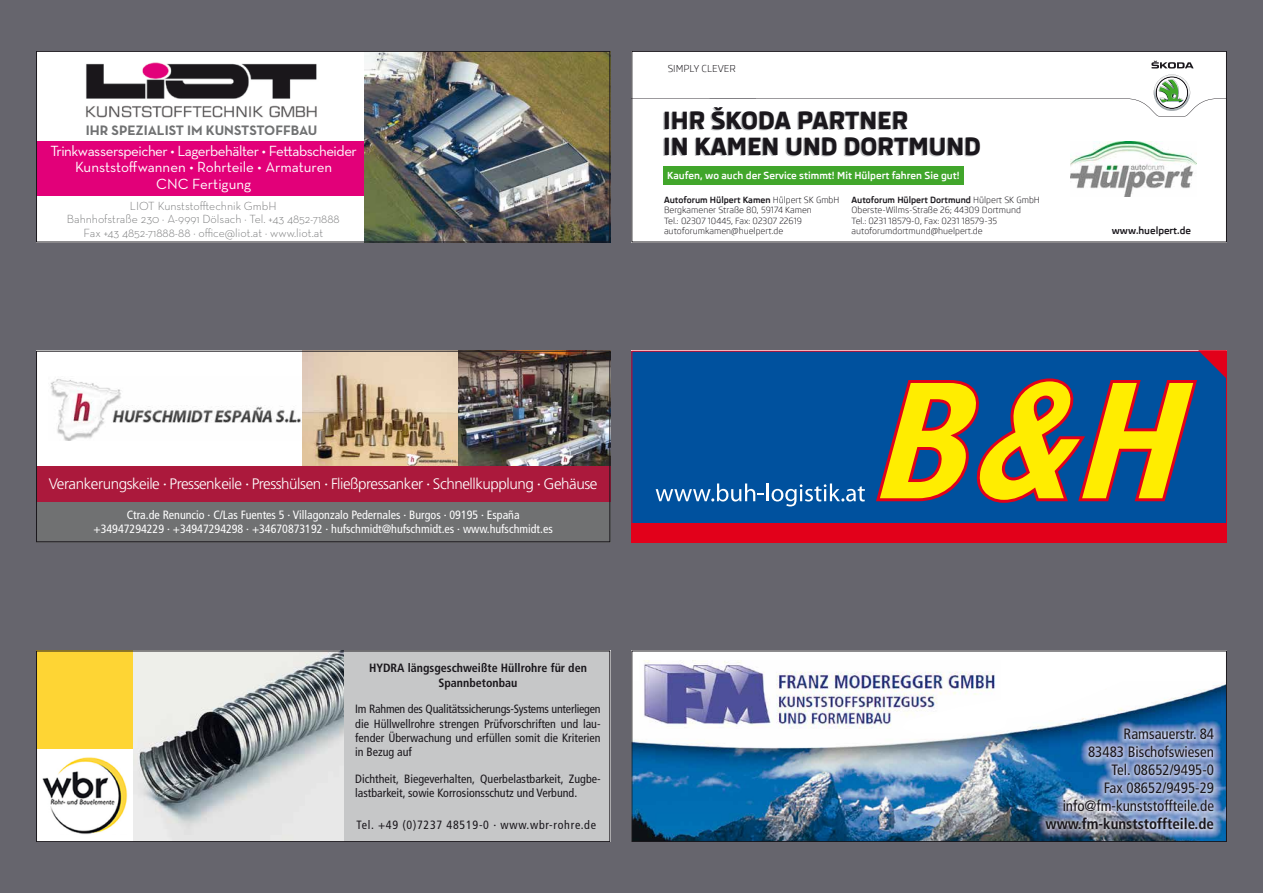
<style>
.page{position:relative;width:1263px;height:893px;background:#66656d}
.page>*{position:absolute;margin:0;border:0;box-sizing:border-box;transform-origin:0 0}
.t1{font:800 24.15px/26.4px "Skoda Pro";color:#1a171c}
.t2{font:300 15.15px "Frutiger LT Std";letter-spacing:-.03em;color:#fff}
.t3{font:15px/16.5px "Neutraface Text";letter-spacing:-.03em;color:#fff;text-align:center}
.t4{font:condensed 15px/18px "Frutiger LT Std";color:#1a171c;text-align:right}
.t5{font:700 condensed 15px "Frutiger LT Std";color:#1a171c}
.t6{font:700 13.95px "Neutraface Text";color:#707172}
.t7{font:condensed 12px/14.4px "Frutiger LT Std";color:#1a171c;text-align:justify}
.t8{font:condensed 12px/14.4px "Frutiger LT Std";color:#fff;text-align:center}
.t9{font:300 12px/13.5px "Neutraface Text";color:#707172;text-align:center}
.t10{font:700 condensed 12px/14.4px "Frutiger LT Std";color:#1a171c;text-align:center}
.t11{font:condensed 12px "Frutiger LT Std";letter-spacing:.06em;color:#1a171c}
.t12{font:700 9.9px "Skoda Pro";color:#fff}
.t13{font:700 9.75px "Skoda Pro";color:#1a171c}
.t14{font:9.75px "Skoda Pro";color:#1a171c}
.t15{font:8.7px/10.4px "Skoda Pro";color:#1a171c}
.s1{font-weight:700}
.s2{font-weight:400;font-stretch:condensed}
</style>
<div class="page">
<img style="left:40px;top:754px;width:90px;height:80px">
<div style="left:36px;top:651px;width:99px;height:98px;background:#fed534"></div>
<img style="left:134px;top:653px;width:210px;height:187px">
<div style="left:344px;top:651px;width:266px;height:191px;background:#c6c7c8"></div>
<div style="left:36px;top:651px;width:574px;height:191px;border:1px solid #1a171c"></div>
<div style="left:631px;top:651px;width:596px;height:191px;background:#fff"></div>
<img style="left:633px;top:684px;width:592px;height:156px">
<img style="left:640px;top:660px;width:101px;height:68px">
<svg style="left:646px;top:661px;width:477px;height:73px"></svg>
<img style="left:1037px;top:720px;width:185px;height:118px">
<div style="left:631px;top:651px;width:596px;height:191px;border:1px solid #1a171c"></div>
<svg style="left:633px;top:520px;width:592px;height:4px;background:#383c7d"></svg>
<div style="left:631px;top:351px;width:596px;height:169px;background:#00519e"></div>
<svg style="left:656px;top:483px;width:108px;height:18px"></svg>
<hr style="left:766px;top:483px;width:3px;height:18px;background:#fff">
<svg style="left:771px;top:483px;width:94px;height:23px"></svg>
<svg style="left:876px;top:353px;width:349px;height:150px"></svg>
<div style="left:631px;top:524px;width:596px;height:18px;background:#e2001a"></div>
<div style="left:631px;top:351px;width:596px;height:191px;border:1px solid #e2001d"></div>
<div style="left:36px;top:351px;width:574px;height:191px;background:#fff"></div>
<img style="left:50px;top:379px;width:251px;height:62px">
<div style="left:36px;top:501px;width:574px;height:41px;background:#707172"></div>
<img style="left:457px;top:353px;width:151px;height:113px">
<img style="left:302px;top:353px;width:155px;height:113px">
<div style="left:36px;top:466px;width:574px;height:35px;background:#ab193c"></div>
<div style="left:36px;top:351px;width:574px;height:191px;border:1px solid #1a171c"></div>
<div style="left:631px;top:51px;width:596px;height:191px;background:#fff"></div>
<div style="left:663px;top:167px;width:301px;height:18px;background:#41a62b"></div>
<img style="left:1070px;top:142px;width:126px;height:55px">
<svg style="left:633px;top:60px;width:592px;height:57px"></svg>
<div style="left:631px;top:51px;width:596px;height:191px;border:1px solid #1a171c"></div>
<div style="left:36px;top:51px;width:574px;height:191px;background:#fff"></div>
<img style="left:86px;top:62px;width:231px;height:56px">
<div style="left:36px;top:141px;width:334px;height:55px;background:#e20079"></div>
<img style="left:365px;top:53px;width:243px;height:187px">
<div style="left:36px;top:51px;width:574px;height:191px;border:1px solid #1a171c"></div>
<h3 class="t6" style="left:86px;top:121px;width:233px">IHR SPEZIALIST IM KUNSTSTOFFBAU</h3>
<h3 class="t3" style="left:50px;top:142px;width:308px">Trinkwasserspeicher • Lagerbehälter • Fettabscheider<br>Kunststoffwannen • Rohrteile • Armaturen<br>CNC Fertigung</h3>
<h3 class="t9" style="left:67px;top:199px;width:274px">LIOT Kunststofftechnik GmbH<br>Bahnhofstraße 230 ∙ A-9991 Dölsach ∙ Tel. +43 4852-71888<br>Fax +43 4852-71888-88 ∙ office@liot.at ∙ www.liot.at</h3>
<p class="t14" style="left:668px;top:63px;width:70px">SIMPLY CLEVER</p>
<h1 class="t1" style="left:663px;top:107px;width:319px">IHR ŠKODA PARTNER<br>IN KAMEN UND DORTMUND</h1>
<p class="t12" style="left:667px;top:170px;width:294px">Kaufen, wo auch der Service stimmt! Mit Hülpert fahren Sie gut!</p>
<p class="t15" style="left:664px;top:195px;width:177px"><span class="s1">Autoforum Hülpert Kamen</span> Hülpert SK GmbH Bergkamener Straße 80, 59174 Kamen<br>Tel.: 02307 10445, Fax: 02307 22619 autoforumkamen@huelpert.de</p>
<p class="t15" style="left:851px;top:195px;width:190px"><span class="s1">Autoforum Hülpert Dortmund</span> Hülpert SK GmbH Oberste-Wilms-Straße 26; 44309 Dortmund<br>Tel.: 0231 18579-0, Fax: 0231 18579-35 autoforumdortmund@huelpert.de</p>
<p class="t13" style="left:1112px;top:224px;width:81px">www.huelpert.de</p>
<h2 class="t2" style="left:49px;top:476px;width:550px">Verankerungskeile <span class="s2">∙</span> Pressenkeile <span class="s2">∙</span> Presshülsen <span class="s2">∙</span> Fließpressanker <span class="s2">∙</span> Schnellkupplung <span class="s2">∙</span> Gehäuse</h2>
<h3 class="t8" style="left:94px;top:508px;width:461px">Ctra.de Renuncio ∙ C/Las Fuentes 5 ∙ Villagonzalo Pedernales ∙ Burgos ∙ 09195 ∙ España +34947294229 ∙ +34947294298 ∙ +34670873192 ∙ hufschmidt@hufschmidt.es ∙ www.hufschmidt.es</h3>
<h3 class="t10" style="left:369px;top:661px;width:219px">HYDRA längsgeschweißte Hüllrohre für den<br>Spannbetonbau</h3>
<h3 class="t7" style="left:355px;top:702px;width:247px">Im Rahmen des Qualitätssicherungs-Systems unterliegen die Hüllwellrohre strengen Prüfvorschriften und lau&shy;fender Überwachung und erfüllen somit die Kriterien in Bezug auf</h3>
<h3 class="t7" style="left:355px;top:771px;width:247px">Dichtheit, Biegeverhalten, Querbelastbarkeit, Zugbe&shy;lastbarkeit, sowie Korrosionsschutz und Verbund.</h3>
<h3 class="t11" style="left:357px;top:818px;width:241px">Tel. +49 (0)7237 48519-0 · www.wbr-rohre.de</h3>
<h3 class="t4" style="left:1063px;top:725px;width:153px">Ramsauerstr. 84<br>83483 Bischofswiesen<br>Tel. 08652/9495-0<br>Fax 08652/9495-29 info@fm-kunststoffteile.de</h3>
<h3 class="t5" style="left:1045px;top:815px;width:170px">www.fm-kunststoffteile.de</h3>
</div>
